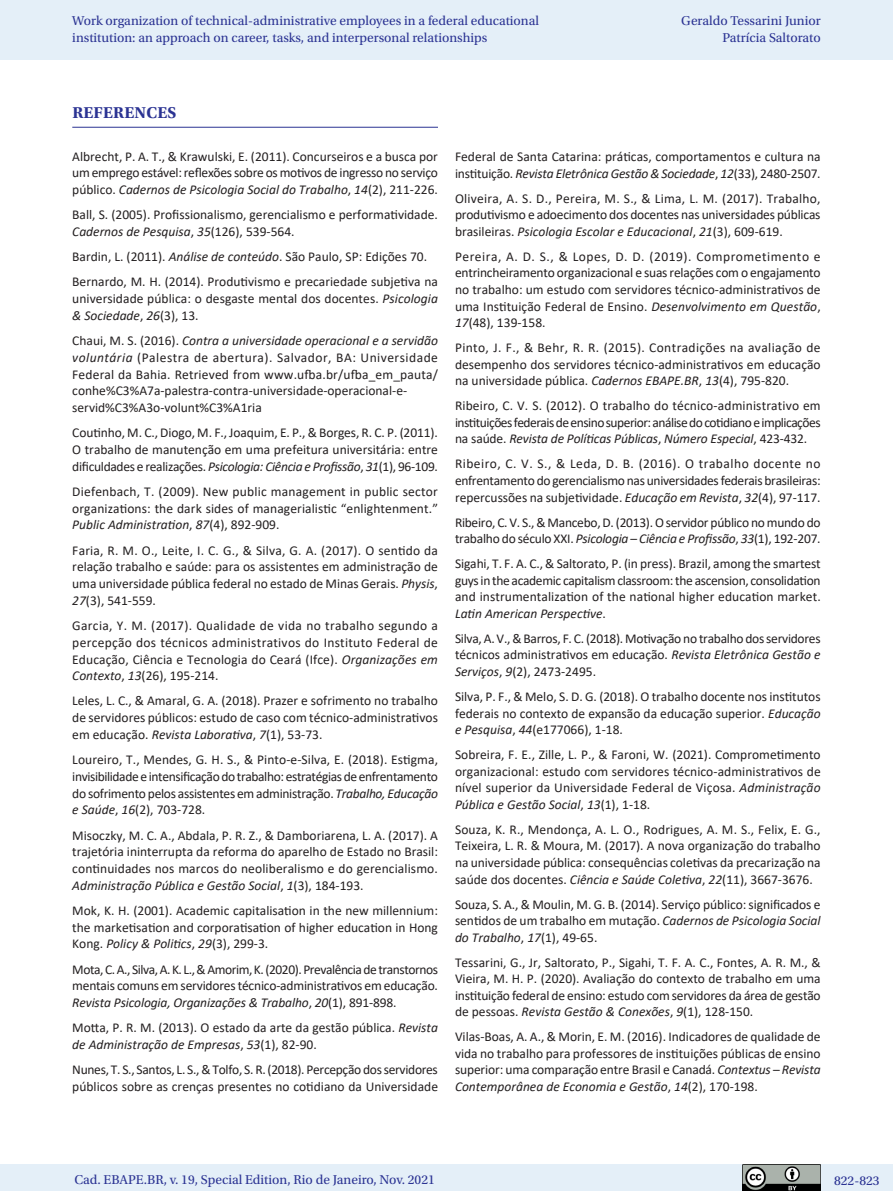
<style>
.page{position:relative;width:893px;height:1191px;background:#fff}
.page>*{position:absolute;margin:0;border:0;box-sizing:border-box;transform-origin:0 0}
._07_1_sub_1{font:700 16.5px "Utopia Std";letter-spacing:.01em;color:#2b3393}
.Referencias{font:13.5px/16.5px "Calibri";color:#231f20;text-align:justify}
.t1{font:13.5px/16.5px "Utopia Std";color:#2b3393;text-align:right}
.Referencias-2{font:13.5px/16.5px "Calibri";letter-spacing:-.02em;color:#231f20}
.s1{font-style:italic}
</style>
<div class="page">
<div style="left:0;top:0;width:893px;height:60px;background:#e4eff8"></div>
<div style="left:0;top:1164px;width:893px;height:27px;background:#e4eff8"></div>
<img style="left:743px;top:1164px;width:78px;height:27px">
<hr style="left:72px;top:127px;width:366px;height:1px;background:#2b3393">
<p class="t1" style="left:72px;top:13px;width:468px;text-align:left">Work organization of technical-administrative employees in a federal educational institution: an approach on career, tasks, and interpersonal relationships</p>
<p class="t1" style="left:681px;top:13px;width:141px">Geraldo Tessarini Junior<br>Patrícia Saltorato</p>
<p class="_07_1_sub_1" style="left:72px;top:103px;width:106px">REFERENCES</p>
<p class="Referencias" style="left:72px;top:147px;width:367px">Albrecht, P. A. T., &amp; Krawulski, E. (2011). Concurseiros e a busca por um emprego estável: reflexões sobre os motivos de ingresso no serviço público. <span class="s1">Cadernos de Psicologia Social do Trabalho</span>, <span class="s1">14</span>(2), 211-226.</p>
<p class="Referencias" style="left:72px;top:206px;width:367px">Ball, S. (2005). Profissionalismo, gerencialismo e performatividade.<br><span class="s1">Cadernos de Pesquisa</span>, <span class="s1">35</span>(126), 539-564.</p>
<p class="Referencias" style="left:72px;top:248px;width:356px">Bardin, L. (2011). <span class="s1">Análise de conteúdo</span>. São Paulo, SP: Edições 70.</p>
<p class="Referencias" style="left:72px;top:273px;width:367px">Bernardo, M. H. (2014). Produtivismo e precariedade subjetiva na universidade pública: o desgaste mental dos docentes. <span class="s1">Psicologia &amp; Sociedade</span>, <span class="s1">26</span>(3), 13.</p>
<p class="Referencias" style="left:72px;top:332px;width:367px;text-align:left">Chaui, M. S. (2016). <span class="s1">Contra a universidade operacional e a servidão voluntária</span> (Palestra de abertura). Salvador, BA: Universidade Federal da Bahia. Retrieved from www.ufba.br/ufba_em_pauta/ conhe%C3%A7a-palestra-contra-universidade-operacional-e&shy;servid%C3%A3o-volunt%C3%A1ria</p>
<p class="Referencias" style="left:72px;top:424px;width:367px">Coutinho, M. C., Diogo, M. F., Joaquim, E. P., &amp; Borges, R. C. P. (2011).<br>O trabalho de manutenção em uma prefeitura universitária: entre dificuldades e realizações. <span class="s1">Psicologia: Ciência e Profissão</span>, <span class="s1">31</span>(1), 96-109.</p>
<p class="Referencias" style="left:72px;top:483px;width:367px">Diefenbach, T. (2009). New public management in public sector organizations: the dark sides of managerialistic “enlightenment.” <span class="s1">Public Administration</span>, <span class="s1">87</span>(4), 892-909.</p>
<p class="Referencias" style="left:72px;top:541px;width:367px">Faria, R. M. O., Leite, I. C. G., &amp; Silva, G. A. (2017). O sentido da relação trabalho e saúde: para os assistentes em administração de uma universidade pública federal no estado de Minas Gerais. <span class="s1">Physis</span>, <span class="s1">27</span>(3), 541-559.</p>
<p class="Referencias" style="left:72px;top:617px;width:367px">Garcia, Y. M. (2017). Qualidade de vida no trabalho segundo a percepção dos técnicos administrativos do Instituto Federal de Educação, Ciência e Tecnologia do Ceará (Ifce). <span class="s1">Organizações em Contexto</span>, <span class="s1">13</span>(26), 195-214.</p>
<p class="Referencias" style="left:72px;top:692px;width:367px">Leles, L. C., &amp; Amaral, G. A. (2018). Prazer e sofrimento no trabalho de servidores públicos: estudo de caso com técnico-administrativos em educação. <span class="s1">Revista Laborativa</span>, <span class="s1">7</span>(1), 53-73.</p>
<p class="Referencias" style="left:72px;top:751px;width:367px">Loureiro, T., Mendes, G. H. S., &amp; Pinto-e-Silva, E. (2018). Estigma, invisibilidade e intensificação do trabalho: estratégias de enfrentamento do sofrimento pelos assistentes em administração. <span class="s1">Trabalho, Educação e Saúde</span>, <span class="s1">16</span>(2), 703-728.</p>
<p class="Referencias" style="left:72px;top:826px;width:367px">Misoczky, M. C. A., Abdala, P. R. Z., &amp; Damboriarena, L. A. (2017). A trajetória ininterrupta da reforma do aparelho de Estado no Brasil: continuidades nos marcos do neoliberalismo e do gerencialismo.<br><span class="s1">Administração Pública e Gestão Social</span>, <span class="s1">1</span>(3), 184-193.</p>
<p class="Referencias" style="left:72px;top:901px;width:367px">Mok, K. H. (2001). Academic capitalisation in the new millennium: the marketisation and corporatisation of higher education in Hong Kong. <span class="s1">Policy &amp; Politics</span>, <span class="s1">29</span>(3), 299-3.</p>
<p class="Referencias" style="left:72px;top:960px;width:367px">Mota, C. A., Silva, A. K. L., &amp; Amorim, K. (2020). Prevalência de transtornos mentais comuns em servidores técnico-administrativos em educação.<br><span class="s1">Revista Psicologia, Organizações &amp; Trabalho</span>, <span class="s1">20</span>(1), 891-898.</p>
<p class="Referencias" style="left:72px;top:1019px;width:367px">Motta, P. R. M. (2013). O estado da arte da gestão pública. <span class="s1">Revista de Administração de Empresas</span>, <span class="s1">53</span>(1), 82-90.</p>
<p class="Referencias" style="left:72px;top:1061px;width:367px">Nunes, T. S., Santos, L. S., &amp; Tolfo, S. R. (2018). Percepção dos servidores públicos sobre as crenças presentes no cotidiano da Universidade</p>
<p class="Referencias" style="left:455px;top:148px;width:367px">Federal de Santa Catarina: práticas, comportamentos e cultura na instituição. <span class="s1">Revista Eletrônica Gestão &amp; Sociedade</span>, <span class="s1">12</span>(33), 2480-2507.</p>
<p class="Referencias" style="left:455px;top:190px;width:367px">Oliveira, A. S. D., Pereira, M. S., &amp; Lima, L. M. (2017). Trabalho, produtivismo e adoecimento dos docentes nas universidades públicas brasileiras. <span class="s1">Psicologia Escolar e Educacional</span>, <span class="s1">21</span>(3), 609-619.</p>
<p class="Referencias" style="left:455px;top:248px;width:367px">Pereira, A. D. S., &amp; Lopes, D. D. (2019). Comprometimento e entrincheiramento organizacional e suas relações com o engajamento no trabalho: um estudo com servidores técnico-administrativos de uma Instituição Federal de Ensino. <span class="s1">Desenvolvimento em Questão</span>, <span class="s1">17</span>(48), 139-158.</p>
<p class="Referencias" style="left:455px;top:339px;width:367px">Pinto, J. F., &amp; Behr, R. R. (2015). Contradições na avaliação de desempenho dos servidores técnico-administrativos em educação na universidade pública. <span class="s1">Cadernos EBAPE.BR</span>, <span class="s1">13</span>(4), 795-820.</p>
<p class="Referencias" style="left:455px;top:397px;width:367px">Ribeiro, C. V. S. (2012). O trabalho do técnico-administrativo em instituições federais de ensino superior: análise do cotidiano e implicações na saúde. <span class="s1">Revista de Políticas Públicas</span>, <span class="s1">Número Especial</span>, 423-432.</p>
<p class="Referencias" style="left:455px;top:455px;width:367px">Ribeiro, C. V. S., &amp; Leda, D. B. (2016). O trabalho docente no enfrentamento do gerencialismo nas universidades federais brasileiras: repercussões na subjetividade. <span class="s1">Educação em Revista</span>, <span class="s1">32</span>(4), 97-117.</p>
<p class="Referencias-2" style="left:455px;top:513px;width:367px">Ribeiro, C. V. S., &amp; Mancebo, D. (2013). O servidor público no mundo do trabalho do século XXI. <span class="s1">Psicologia</span> – <span class="s1">Ciência e Profissão</span>, <span class="s1">33</span>(1), 192-207.</p>
<p class="Referencias" style="left:455px;top:555px;width:367px">Sigahi, T. F. A. C., &amp; Saltorato, P. (in press). Brazil, among the smartest guys in the academic capitalism classroom: the ascension, consolidation and instrumentalization of the national higher education market.<br><span class="s1">Latin American Perspective</span>.</p>
<p class="Referencias" style="left:455px;top:630px;width:367px">Silva, A. V., &amp; Barros, F. C. (2018). Motivação no trabalho dos servidores técnicos administrativos em educação. <span class="s1">Revista Eletrônica Gestão e Serviços</span>, <span class="s1">9</span>(2), 2473-2495.</p>
<p class="Referencias" style="left:455px;top:688px;width:367px">Silva, P. F., &amp; Melo, S. D. G. (2018). O trabalho docente nos institutos federais no contexto de expansão da educação superior. <span class="s1">Educação e Pesquisa</span>, <span class="s1">44</span>(e177066), 1-18.</p>
<p class="Referencias" style="left:455px;top:746px;width:367px">Sobreira, F. E., Zille, L. P., &amp; Faroni, W. (2021). Comprometimento organizacional: estudo com servidores técnico-administrativos de nível superior da Universidade Federal de Viçosa. <span class="s1">Administração Pública e Gestão Social</span>, <span class="s1">13</span>(1), 1-18.</p>
<p class="Referencias" style="left:455px;top:820px;width:367px">Souza, K. R., Mendonça, A. L. O., Rodrigues, A. M. S., Felix, E. G., Teixeira, L. R. &amp; Moura, M. (2017). A nova organização do trabalho na universidade pública: consequências coletivas da precarização na saúde dos docentes. <span class="s1">Ciência e Saúde Coletiva</span>, <span class="s1">22</span>(11), 3667-3676.</p>
<p class="Referencias" style="left:455px;top:895px;width:367px">Souza, S. A., &amp; Moulin, M. G. B. (2014). Serviço público: significados e sentidos de um trabalho em mutação. <span class="s1">Cadernos de Psicologia Social do Trabalho</span>, <span class="s1">17</span>(1), 49-65.</p>
<p class="Referencias" style="left:455px;top:953px;width:367px">Tessarini, G., Jr, Saltorato, P., Sigahi, T. F. A. C., Fontes, A. R. M., &amp; Vieira, M. H. P. (2020). Avaliação do contexto de trabalho em uma instituição federal de ensino: estudo com servidores da área de gestão de pessoas. <span class="s1">Revista Gestão &amp; Conexões</span>, <span class="s1">9</span>(1), 128-150.</p>
<p class="Referencias" style="left:455px;top:1028px;width:367px">Vilas-Boas, A. A., &amp; Morin, E. M. (2016). Indicadores de qualidade de vida no trabalho para professores de instituições públicas de ensino superior: uma comparação entre Brasil e Canadá. <span class="s1">Contextus</span> – <span class="s1">Revista Contemporânea de Economia e Gestão</span>, <span class="s1">14</span>(2), 170-198.</p>
<p class="t1" style="left:74px;top:1171px;width:362px">Cad. EBAPE.BR, v. 19, Special Edition, Rio de Janeiro, Nov. 2021</p>
<p class="t1" style="left:834px;top:1172px;width:47px">822-823</p>
</div>
